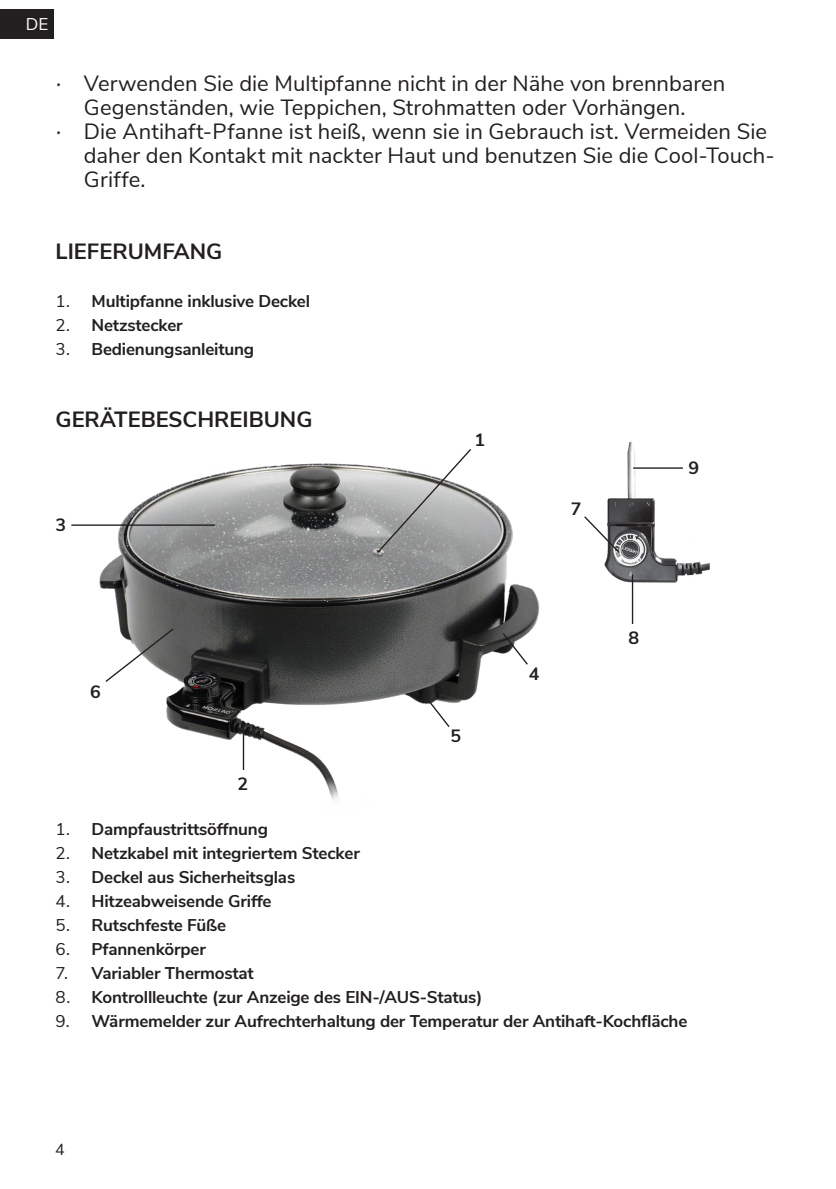
<style>
.page{position:relative;width:836px;height:1189px;background:#fff}
.page>*{position:absolute;margin:0;border:0;box-sizing:border-box;transform-origin:0 0}
.t1{font:22px/24px "Nunito Sans";color:#231f20;text-align:center}
.t2{font:700 22px "Nunito Sans";color:#231f20}
.t3{font:700 17.8px "Nunito Sans";color:#231f20}
.t4{font:700 17px "Nunito Sans";letter-spacing:-.01em;color:#231f20}
.t5{font:17px "Nunito Sans";color:#fff}
.t6{font:16px "Nunito Sans";color:#231f20}
.s1{font-family:"Open Sans";font-weight:300;font-size:17px;color:#312f30}
.s2{font-weight:400}
</style>
<div class="page">
<div style="left:0;top:9px;width:54px;height:30px;background:#231f20"></div>
<img style="left:99px;top:463px;width:441px;height:337px">
<svg style="left:376px;top:449px;width:96px;height:105px"></svg>
<hr style="left:243px;top:727px;width:1px;height:43px;background:#231f20">
<svg style="left:104px;top:627px;width:71px;height:56px"></svg>
<hr style="left:71px;top:524px;width:144px;height:2px;background:#231f20">
<svg style="left:423px;top:694px;width:28px;height:34px"></svg>
<svg style="left:501px;top:631px;width:28px;height:35px"></svg>
<img style="left:604px;top:441px;width:106px;height:148px">
<svg style="left:584px;top:515px;width:37px;height:39px"></svg>
<hr style="left:633px;top:467px;width:49px;height:2px;background:#231f20">
<hr style="left:631px;top:574px;width:2px;height:50px;background:#231f20">
<p class="t5" style="left:26px;top:11px;width:24px">DE</p>
<p class="t1" style="left:55px;top:70px;width:671px"><span class="s1">•</span> Verwenden Sie die Multipfanne nicht in der Nähe von brennbaren<br>Gegenständen, wie Teppichen, Strohmatten oder Vorhängen.</p>
<p class="t1" style="left:84px;top:118px;width:692px;text-align:left;text-indent:-28px"><span class="s1">•</span> Die Antihaft-Pfanne ist heiß, wenn sie in Gebrauch ist. Vermeiden Sie daher den Kontakt mit nackter Haut und benutzen Sie die Cool-Touch-<br>Griffe.</p>
<p class="t2" style="left:56px;top:235px;width:168px">LIEFERUMFANG</p>
<p class="t4" style="left:55px;top:288px;width:256px"><span class="s2">1.</span> Multipfanne inklusive Deckel</p>
<p class="t4" style="left:55px;top:312px;width:129px"><span class="s2">2.</span> Netzstecker</p>
<p class="t4" style="left:55px;top:336px;width:200px"><span class="s2">3.</span> Bedienungsanleitung</p>
<p class="t2" style="left:55px;top:403px;width:258px">GERÄTEBESCHREIBUNG</p>
<p class="t3" style="left:55px;top:511px;width:12px">3</p>
<p class="t3" style="left:474px;top:426px;width:12px">1</p>
<p class="t3" style="left:570px;top:496px;width:12px">7</p>
<p class="t3" style="left:688px;top:454px;width:12px">9</p>
<p class="t3" style="left:90px;top:678px;width:12px">6</p>
<p class="t3" style="left:237px;top:771px;width:12px">2</p>
<p class="t3" style="left:450px;top:723px;width:12px">5</p>
<p class="t3" style="left:528px;top:660px;width:12px">4</p>
<p class="t3" style="left:628px;top:625px;width:12px">8</p>
<p class="t4" style="left:55px;top:816px;width:214px"><span class="s2">1.</span> Dampfaustrittsöffnung</p>
<p class="t4" style="left:55px;top:840px;width:306px"><span class="s2">2.</span> Netzkabel mit integriertem Stecker</p>
<p class="t4" style="left:55px;top:864px;width:241px"><span class="s2">3.</span> Deckel aus Sicherheitsglas</p>
<p class="t4" style="left:55px;top:889px;width:217px"><span class="s2">4.</span> Hitzeabweisende Griffe</p>
<p class="t4" style="left:55px;top:913px;width:172px"><span class="s2">5.</span> Rutschfeste Füße</p>
<p class="t4" style="left:55px;top:937px;width:152px"><span class="s2">6.</span> Pfannenkörper</p>
<p class="t4" style="left:55px;top:961px;width:200px"><span class="s2">7.</span> Variabler Thermostat</p>
<p class="t4" style="left:55px;top:985px;width:428px"><span class="s2">8.</span> Kontrollleuchte (zur Anzeige des EIN-/AUS-Status)</p>
<p class="t4" style="left:55px;top:1009px;width:633px"><span class="s2">9.</span> Wärmemelder zur Aufrechterhaltung der Temperatur der Antihaft-Kochfläche</p>
<p class="t6" style="left:55px;top:1137px;width:11px">4</p>
</div>
